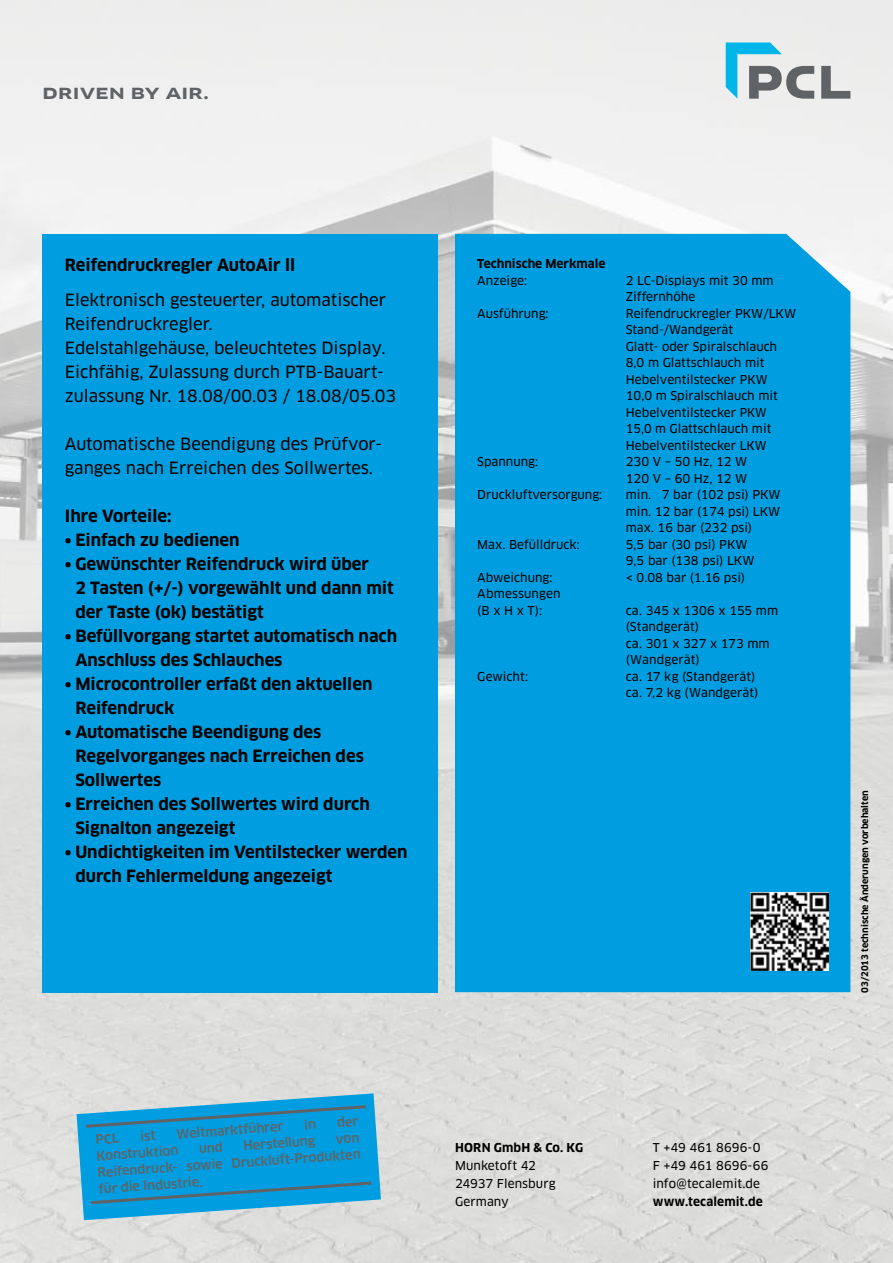
<style>
.page{position:relative;width:893px;height:1263px;background:#fff}
.page>*{position:absolute;margin:0;border:0;box-sizing:border-box;transform-origin:0 0}
.t1{font:700 16.5px/24px "Clan OT";color:#000}
.t2{font:16.5px/24px "Clan OT News";color:#000}
.t3{font:700 15px "Clan OT Extd";letter-spacing:.025em;color:#606366}
.t4{font:500 12.75px/16.5px "Clan OT";color:#606366;text-align:justify}
.t5{font:12px/16.5px "Clan OT News";color:#000}
.t6{font:700 12px "Clan OT";color:#000}
.t7{font:700 9px "Clan OT";color:#000}
</style>
<div class="page">
<img style="left:0;top:0;width:893px;height:1263px">
<svg style="left:726px;top:43px;width:124px;height:56px;background:#a8c3ca"></svg>
<div style="left:43px;top:234px;width:395px;height:758px;background:#009ee0"></div>
<div style="left:455px;top:234px;width:395px;height:758px;background:#009ee0"></div>
<img style="left:751px;top:892px;width:78px;height:78px">
<svg style="left:77px;top:1093px;width:304px;height:127px;background:#2ba6d9"></svg>
<p class="t3" style="left:43px;top:84px;width:168px">DRIVEN BY AIR.</p>
<h1 class="t1" style="left:65px;top:253px;width:232px">Reifendruckregler AutoAir ll</h1>
<h1 class="t2" style="left:65px;top:288px;width:333px">Elektronisch gesteuerter, automatischer Reifendruckregler.<br>Edelstahlgehäuse, beleuchtetes Display.<br>Eichfähig, Zulassung durch PTB-Bauart&shy;zulassung Nr. 18.08/00.03 / 18.08/05.03</h1>
<h1 class="t2" style="left:65px;top:432px;width:319px">Automatische Beendigung des Prüfvor&shy;ganges nach Erreichen des Sollwertes.</h1>
<h1 class="t1" style="left:65px;top:504px;width:108px">Ihre Vorteile:</h1>
<h1 class="t1" style="left:65px;top:528px;width:176px">• Einfach zu bedienen</h1>
<h1 class="t1" style="left:75px;top:552px;width:320px;text-indent:-10px">• Gewünschter Reifendruck wird über<br>2 Tasten (+/-) vorgewählt und dann mit der Taste (ok) bestätigt</h1>
<h1 class="t1" style="left:75px;top:624px;width:323px;text-indent:-10px">• Befüllvorgang startet automatisch nach<br>Anschluss des Schlauches</h1>
<h1 class="t1" style="left:75px;top:672px;width:299px;text-indent:-10px">• Microcontroller erfaßt den aktuellen<br>Reifendruck</h1>
<h1 class="t1" style="left:75px;top:720px;width:290px;text-indent:-10px">• Automatische Beendigung des<br>Regelvorganges nach Erreichen des<br>Sollwertes</h1>
<h1 class="t1" style="left:75px;top:792px;width:296px;text-indent:-10px">• Erreichen des Sollwertes wird durch<br>Signalton angezeigt</h1>
<h1 class="t1" style="left:75px;top:840px;width:334px;text-indent:-10px">• Undichtigkeiten im Ventilstecker werden durch Fehlermeldung angezeigt</h1>
<p class="t6" style="left:477px;top:257px;width:130px">Technische Merkmale</p>
<p class="t5" style="left:477px;top:272px;width:51px">Anzeige:</p>
<p class="t5" style="left:626px;top:272px;width:149px">2 LC-Displays mit 30 mm<br>Ziffernhöhe</p>
<p class="t5" style="left:477px;top:305px;width:73px">Ausführung:</p>
<p class="t5" style="left:626px;top:305px;width:172px">Reifendruckregler PKW/LKW<br>Stand-/Wandgerät<br>Glatt- oder Spiralschlauch<br>8,0 m Glattschlauch mit<br>Hebelventilstecker PKW<br>10,0 m Spiralschlauch mit<br>Hebelventilstecker PKW<br>15,0 m Glattschlauch mit<br>Hebelventilstecker LKW</p>
<p class="t5" style="left:477px;top:453px;width:62px">Spannung:</p>
<p class="t5" style="left:626px;top:453px;width:123px">230 V – 50 Hz, 12 W<br>120 V – 60 Hz, 12 W</p>
<p class="t5" style="left:477px;top:486px;width:126px">Druckluftversorgung:</p>
<p class="t5" style="left:626px;top:486px;width:156px;text-align:justify">min. 7 bar (102 psi) PKW min. 12 bar (174 psi) LKW max. 16 bar (232 psi)</p>
<p class="t5" style="left:477px;top:536px;width:104px">Max. Befülldruck:</p>
<p class="t5" style="left:626px;top:536px;width:130px">5,5 bar (30 psi) PKW<br>9,5 bar (138 psi) LKW</p>
<p class="t5" style="left:477px;top:569px;width:77px">Abweichung:</p>
<p class="t5" style="left:626px;top:569px;width:121px">&lt; 0.08 bar (1.16 psi)</p>
<p class="t5" style="left:477px;top:585px;width:85px">Abmessungen (B x H x T):</p>
<p class="t5" style="left:626px;top:602px;width:154px">ca. 345 x 1306 x 155 mm (Standgerät)<br>ca. 301 x 327 x 173 mm (Wandgerät)</p>
<p class="t5" style="left:477px;top:668px;width:52px">Gewicht:</p>
<p class="t5" style="left:626px;top:668px;width:134px">ca. 17 kg (Standgerät) ca. 7,2 kg (Wandgerät)</p>
<p class="t4" style="left:176px;top:1126px;width:108px;rotate:-4deg">Weltmarktführer</p>
<p class="t4" style="left:96px;top:1148px;width:84px;rotate:-4deg">Konstruktion</p>
<p class="t4" style="left:96px;top:1148px;width:265px;text-indent:240px;rotate:-4deg">von Reifendruck- sowie Druckluft-Produkten für die Industrie.</p>
<p class="t4" style="left:243px;top:1137px;width:73px;rotate:-4deg">Herstellung</p>
<p class="t6" style="left:455px;top:1141px;width:130px">HORN GmbH &amp; Co. KG</p>
<p class="t5" style="left:455px;top:1157px;width:102px;line-height:18px">Munketoft 42<br>24937 Flensburg<br>Germany</p>
<p class="t5" style="left:653px;top:1139px;width:117px;line-height:18px">T +49 461 8696-0<br>F +49 461 8696-66 info@tecalemit.de</p>
<p class="t6" style="left:653px;top:1195px;width:112px">www.tecalemit.de</p>
<p class="t7" style="left:860px;top:993px;width:204px;rotate:-90deg">03/2013 technische Änderungen vorbehalten</p>
</div>
